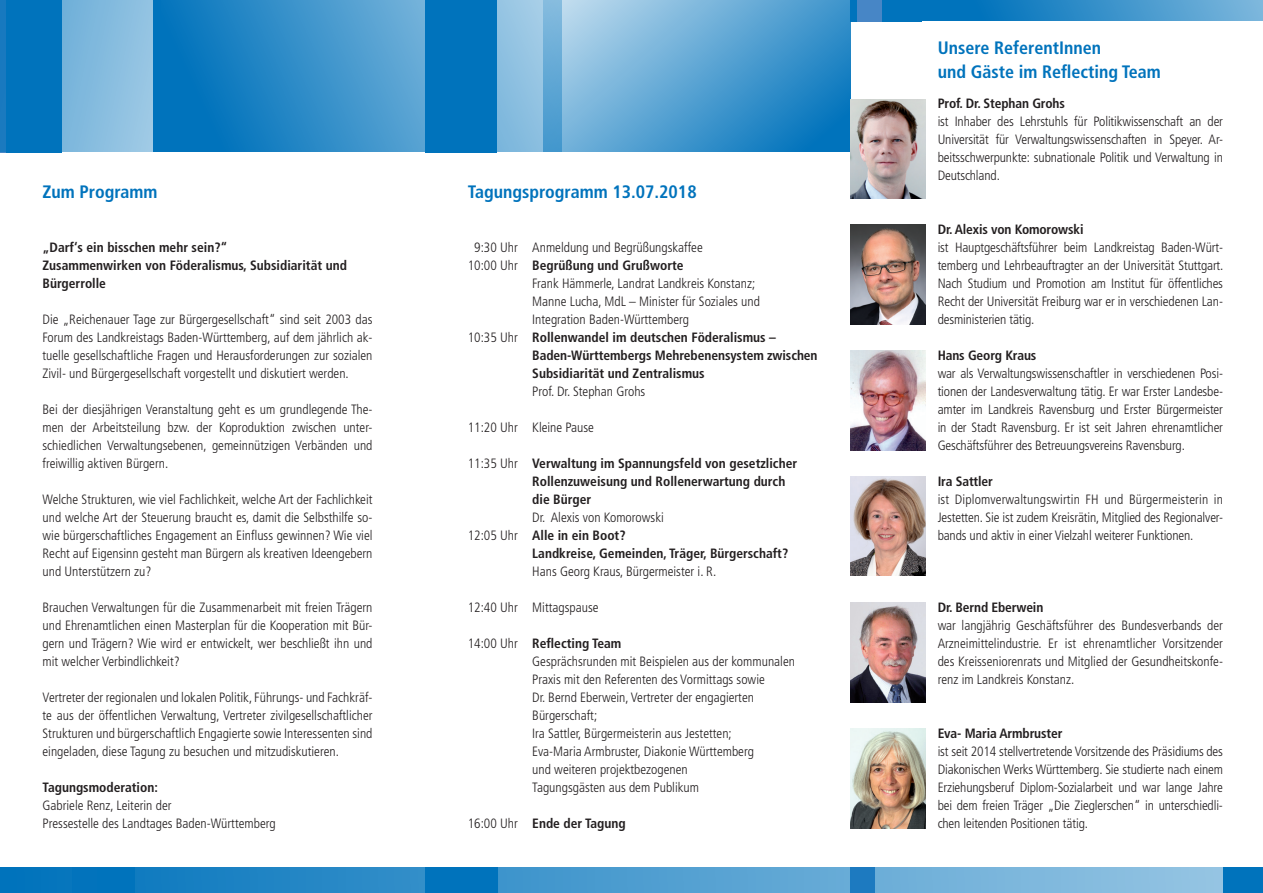
<style>
.page{position:relative;width:1263px;height:893px;background:#fff}
.page>*{position:absolute;margin:0;border:0;box-sizing:border-box;transform-origin:0 0}
.t1{font:700 condensed 18px/24px "Frutiger";color:#0073bc}
.t2{font:300 condensed 13.5px/18px "Frutiger";color:#231f20;text-align:justify}
.t3{font:700 condensed 13.5px/18px "Frutiger";color:#231f20}
.s1{font-weight:300}
.s2{font-weight:700}
</style>
<div class="page">
<div style="left:850px;top:0;width:72px;height:21px;background:#0073bc"></div>
<div style="left:857px;top:0;width:24px;height:21px;background:#4786c6"></div>
<svg style="left:161px;top:0;width:382px;height:152px"></svg>
<div style="left:913px;top:0;width:350px;height:21px;background:linear-gradient(to right,#0068b7,#79b5db)"></div>
<svg style="left:543px;top:0;width:307px;height:152px"></svg>
<svg style="left:0;top:867px;width:1263px;height:26px"></svg>
<svg style="left:0;top:0;width:161px;height:152px"></svg>
<img style="left:850px;top:99px;width:76px;height:99px">
<img style="left:850px;top:225px;width:76px;height:99px">
<img style="left:850px;top:351px;width:76px;height:99px">
<img style="left:850px;top:477px;width:76px;height:99px">
<img style="left:850px;top:603px;width:76px;height:99px">
<img style="left:850px;top:729px;width:76px;height:99px">
<h1 class="t1" style="left:43px;top:180px;width:117px">Zum Programm</h1>
<p class="t3" style="left:43px;top:238px;width:306px">„Darf‘s ein bisschen mehr sein?“<br>Zusammenwirken von Föderalismus, Subsidiarität und<br>Bürgerrolle</p>
<p class="t2" style="left:43px;top:311px;width:331px">Die „Reichenauer Tage zur Bürgergesellschaft“ sind seit 2003 das Forum des Landkreistags Baden-Württemberg, auf dem jährlich ak&shy;tuelle gesellschaftliche Fragen und Herausforderungen zur sozialen Zivil- und Bürgergesellschaft vorgestellt und diskutiert werden.</p>
<p class="t2" style="left:43px;top:401px;width:331px">Bei der diesjährigen Veranstaltung geht es um grundlegende The&shy;men der Arbeitsteilung bzw. der Koproduktion zwischen unter&shy;schiedlichen Verwaltungsebenen, gemeinnützigen Verbänden und freiwillig aktiven Bürgern.</p>
<p class="t2" style="left:43px;top:491px;width:331px">Welche Strukturen, wie viel Fachlichkeit, welche Art der Fachlichkeit und welche Art der Steuerung braucht es, damit die Selbsthilfe so&shy;wie bürgerschaftliches Engagement an Einfluss gewinnen? Wie viel Recht auf Eigensinn gesteht man Bürgern als kreativen Ideengebern und Unterstützern zu?</p>
<p class="t2" style="left:43px;top:598px;width:331px">Brauchen Verwaltungen für die Zusammenarbeit mit freien Trägern und Ehrenamtlichen einen Masterplan für die Kooperation mit Bür&shy;gern und Trägern? Wie wird er entwickelt, wer beschließt ihn und mit welcher Verbindlichkeit?</p>
<p class="t2" style="left:43px;top:688px;width:331px">Vertreter der regionalen und lokalen Politik, Führungs- und Fachkräf&shy;te aus der öffentlichen Verwaltung, Vertreter zivilgesellschaftlicher Strukturen und bürgerschaftlich Engagierte sowie Interessenten sind eingeladen, diese Tagung zu besuchen und mitzudiskutieren.</p>
<p class="t3" style="left:43px;top:778px;width:117px">Tagungsmoderation:</p>
<p class="t2" style="left:43px;top:796px;width:235px">Gabriele Renz, Leiterin der<br>Pressestelle des Landtages Baden-Württemberg</p>
<h1 class="t1" style="left:468px;top:180px;width:230px">Tagungsprogramm 13.07.2018</h1>
<p class="t2" style="left:474px;top:239px;width:230px">9:30 Uhr Anmeldung und Begrüßungskaffee</p>
<p class="t3" style="left:468px;top:256px;width:217px"><span class="s1">10:00 Uhr</span> Begrüßung und Grußworte</p>
<p class="t2" style="left:532px;top:275px;width:225px">Frank Hämmerle, Landrat Landkreis Konstanz;</p>
<p class="t2" style="left:532px;top:293px;width:229px">Manne Lucha, MdL – Minister für Soziales und</p>
<p class="t2" style="left:532px;top:311px;width:158px">Integration Baden-Württemberg</p>
<p class="t3" style="left:468px;top:328px;width:310px"><span class="s1">10:35 Uhr</span> Rollenwandel im deutschen Föderalismus –</p>
<p class="t3" style="left:532px;top:346px;width:287px">Baden-Württembergs Mehrebenensystem zwischen</p>
<p class="t3" style="left:532px;top:364px;width:174px">Subsidiarität und Zentralismus</p>
<p class="t2" style="left:532px;top:382px;width:115px">Prof. Dr. Stephan Grohs</p>
<p class="t2" style="left:468px;top:418px;width:128px">11:20 Uhr Kleine Pause</p>
<p class="t3" style="left:532px;top:454px;width:266px;text-indent:-65px"><span class="s1">11:35 Uhr</span> Verwaltung im Spannungsfeld von gesetzlicher<br>Rollenzuweisung und Rollenerwartung durch die Bürger</p>
<p class="t2" style="left:532px;top:508px;width:133px">Dr. Alexis von Komorowski</p>
<p class="t3" style="left:468px;top:526px;width:159px"><span class="s1">12:05 Uhr</span> Alle in ein Boot?</p>
<p class="t3" style="left:532px;top:544px;width:257px">Landkreise, Gemeinden, Träger, Bürgerschaft?</p>
<p class="t2" style="left:532px;top:562px;width:185px">Hans Georg Kraus, Bürgermeister i. R.</p>
<p class="t2" style="left:468px;top:598px;width:132px">12:40 Uhr Mittagspause</p>
<p class="t2" style="left:532px;top:634px;width:264px;text-align:left;text-indent:-65px">14:00 Uhr <span class="s2">Reflecting Team<br></span>Gesprächsrunden mit Beispielen aus der kommunalen Praxis mit den Referenten des Vormittags sowie<br>Dr. Bernd Eberwein, Vertreter der engagierten Bürgerschaft;<br>Ira Sattler, Bürgermeisterin aus Jestetten;<br>Eva-Maria Armbruster, Diakonie Württemberg<br>und weiteren projektbezogenen<br>Tagungsgästen aus dem Publikum</p>
<p class="t3" style="left:468px;top:814px;width:160px"><span class="s1">16:00 Uhr</span> Ende der Tagung</p>
<h1 class="t1" style="left:938px;top:36px;width:225px">Unsere ReferentInnen<br>und Gäste im Reflecting Team</h1>
<p class="t3" style="left:938px;top:94px;width:129px">Prof. Dr. Stephan Grohs</p>
<p class="t2" style="left:938px;top:113px;width:287px">ist Inhaber des Lehrstuhls für Politikwissenschaft an der Universität für Verwaltungswissenschaften in Speyer. Ar&shy;beitsschwerpunkte: subnationale Politik und Verwaltung in Deutschland.</p>
<p class="t3" style="left:938px;top:220px;width:147px">Dr. Alexis von Komorowski</p>
<p class="t2" style="left:938px;top:239px;width:287px">ist Hauptgeschäftsführer beim Landkreistag Baden-Würt&shy;temberg und Lehrbeauftragter an der Universität Stuttgart.<br>Nach Studium und Promotion am Institut für öffentliches Recht der Universität Freiburg war er in verschiedenen Lan&shy;desministerien tätig.</p>
<p class="t3" style="left:938px;top:346px;width:100px">Hans Georg Kraus</p>
<p class="t2" style="left:938px;top:364px;width:287px">war als Verwaltungswissenschaftler in verschiedenen Posi&shy;tionen der Landesverwaltung tätig. Er war Erster Landesbe&shy;amter im Landkreis Ravensburg und Erster Bürgermeister in der Stadt Ravensburg. Er ist seit Jahren ehrenamtlicher Geschäftsführer des Betreuungsvereins Ravensburg.</p>
<p class="t3" style="left:938px;top:472px;width:57px">Ira Sattler</p>
<p class="t2" style="left:938px;top:490px;width:287px">ist Diplomverwaltungswirtin FH und Bürgermeisterin in Jestetten. Sie ist zudem Kreisrätin, Mitglied des Regionalver&shy;bands und aktiv in einer Vielzahl weiterer Funktionen.</p>
<p class="t3" style="left:938px;top:598px;width:107px">Dr. Bernd Eberwein</p>
<p class="t2" style="left:938px;top:616px;width:287px">war langjährig Geschäftsführer des Bundesverbands der Arzneimittelindustrie. Er ist ehrenamtlicher Vorsitzender des Kreisseniorenrats und Mitglied der Gesundheitskonfe&shy;renz im Landkreis Konstanz.</p>
<p class="t3" style="left:938px;top:724px;width:126px">Eva- Maria Armbruster</p>
<p class="t2" style="left:938px;top:742px;width:287px">ist seit 2014 stellvertretende Vorsitzende des Präsidiums des Diakonischen Werks Württemberg. Sie studierte nach einem Erziehungsberuf Diplom-Sozialarbeit und war lange Jahre bei dem freien Träger „Die Zieglerschen“ in unterschiedli&shy;chen leitenden Positionen tätig.</p>
</div>
